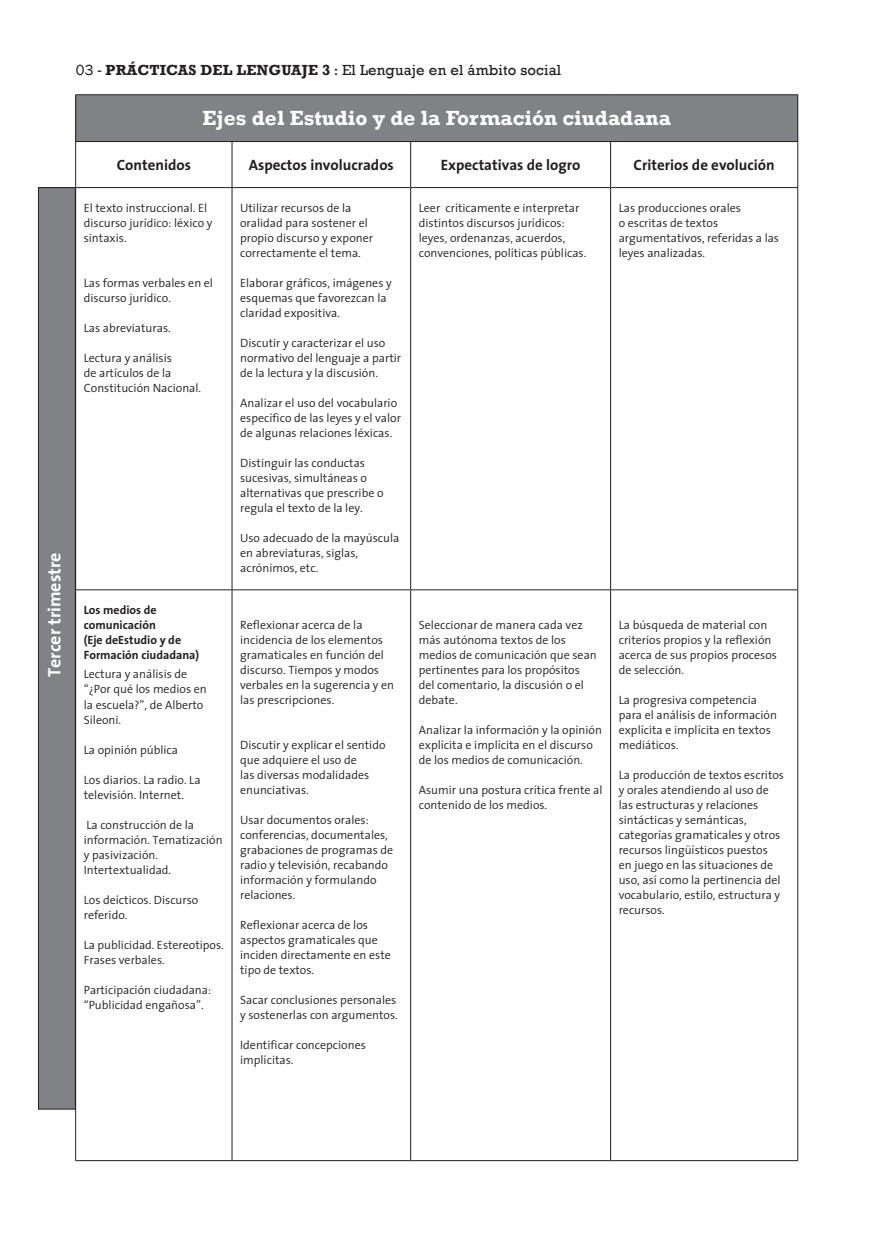
<style>
.page{position:relative;width:872px;height:1234px;background:#fff}
.page>*{position:absolute;margin:0;border:0;box-sizing:border-box;transform-origin:0 0}
.t1{font:700 21px "Rockwell";color:#fff}
.t2{font:700 18px "The Sans";color:#fff}
.t3{font:700 15px "The Sans";color:#231f20}
.t4{font:15px "Rockwell";letter-spacing:.01em;color:#231f20}
.t5{font:300 12px/15px "The Sans";color:#231f20}
.t6{font:700 12px/15px "The Sans";color:#231f20}
.s1{font-family:"Franklin Gothic"}
.s2{font-family:"The Sans 6";font-weight:600}
.s3{font-weight:700}
</style>
<div class="page">
<div style="left:76px;top:95px;width:721px;height:46px;background:#808285"></div>
<hr style="left:75px;top:94px;width:157px;height:1px;background:#231f20">
<hr style="left:75px;top:95px;width:1px;height:46px;background:#231f20">
<hr style="left:232px;top:94px;width:179px;height:1px;background:#231f20">
<hr style="left:411px;top:94px;width:199px;height:1px;background:#231f20">
<hr style="left:610px;top:94px;width:188px;height:1px;background:#231f20">
<hr style="left:797px;top:95px;width:1px;height:46px;background:#231f20">
<hr style="left:75px;top:141px;width:157px;height:1px;background:#231f20">
<hr style="left:75px;top:142px;width:1px;height:45px;background:#231f20">
<hr style="left:232px;top:141px;width:179px;height:1px;background:#231f20">
<hr style="left:232px;top:142px;width:1px;height:45px;background:#231f20">
<hr style="left:411px;top:141px;width:199px;height:1px;background:#231f20">
<hr style="left:410px;top:142px;width:1px;height:45px;background:#231f20">
<hr style="left:610px;top:141px;width:188px;height:1px;background:#231f20">
<hr style="left:610px;top:142px;width:1px;height:45px;background:#231f20">
<hr style="left:797px;top:142px;width:1px;height:45px;background:#231f20">
<hr style="left:75px;top:187px;width:157px;height:1px;background:#231f20">
<hr style="left:232px;top:187px;width:179px;height:1px;background:#231f20">
<hr style="left:232px;top:188px;width:1px;height:401px;background:#231f20">
<hr style="left:411px;top:187px;width:199px;height:1px;background:#231f20">
<hr style="left:410px;top:188px;width:1px;height:401px;background:#231f20">
<hr style="left:610px;top:187px;width:188px;height:1px;background:#231f20">
<hr style="left:610px;top:188px;width:1px;height:401px;background:#231f20">
<hr style="left:797px;top:188px;width:1px;height:401px;background:#231f20">
<hr style="left:75px;top:589px;width:157px;height:1px;background:#231f20">
<hr style="left:75px;top:590px;width:1px;height:569px;background:#231f20">
<hr style="left:232px;top:589px;width:179px;height:1px;background:#231f20">
<hr style="left:232px;top:590px;width:1px;height:569px;background:#231f20">
<hr style="left:411px;top:589px;width:199px;height:1px;background:#231f20">
<hr style="left:410px;top:590px;width:1px;height:569px;background:#231f20">
<hr style="left:610px;top:589px;width:188px;height:1px;background:#231f20">
<hr style="left:610px;top:590px;width:1px;height:569px;background:#231f20">
<hr style="left:797px;top:590px;width:1px;height:569px;background:#231f20">
<hr style="left:75px;top:1159px;width:157px;height:1px;background:#231f20">
<hr style="left:232px;top:1159px;width:179px;height:1px;background:#231f20">
<hr style="left:411px;top:1159px;width:199px;height:1px;background:#231f20">
<hr style="left:610px;top:1159px;width:188px;height:1px;background:#231f20">
<div style="left:38px;top:187px;width:37px;height:921px;background:#808285"></div>
<div style="left:38px;top:187px;width:38px;height:922px;border:1px solid #231f20"></div>
<h2 class="t2" style="left:39px;top:677px;width:126px;rotate:-90deg">Tercer trimestre</h2>
<p class="t4" style="left:76px;top:62px;width:487px"><span class="s1">03</span> <span class="s2">-</span> <span class="s3">PRÁCTICAS DEL LENGUAJE 3</span> <span class="s2">:</span> El Lenguaje en el ámbito social</p>
<h1 class="t1" style="left:202px;top:106px;width:470px">Ejes del Estudio y de la Formación ciudadana</h1>
<p class="t3" style="left:117px;top:152px;width:76px">Contenidos</p>
<p class="t3" style="left:249px;top:152px;width:147px">Aspectos involucrados</p>
<p class="t3" style="left:441px;top:152px;width:141px">Expectativas de logro</p>
<p class="t3" style="left:633px;top:152px;width:142px">Criterios de evolución</p>
<p class="t5" style="left:84px;top:200px;width:130px">El texto instruccional. El discurso jurídico: léxico y sintaxis.</p>
<p class="t5" style="left:84px;top:275px;width:131px">Las formas verbales en el discurso jurídico.</p>
<p class="t5" style="left:84px;top:320px;width:88px">Las abreviaturas.</p>
<p class="t5" style="left:84px;top:350px;width:119px">Lectura y análisis<br>de artículos de la<br>Constitución Nacional.</p>
<p class="t5" style="left:419px;top:200px;width:169px">Leer críticamente e interpretar distintos discursos jurídicos: leyes, ordenanzas, acuerdos, convenciones, políticas públicas.</p>
<p class="t5" style="left:618px;top:200px;width:162px">Las producciones orales<br>o escritas de textos argumentativos, referidas a las leyes analizadas.</p>
<p class="t5" style="left:240px;top:200px;width:134px">Utilizar recursos de la oralidad para sostener el propio discurso y exponer correctamente el tema.</p>
<p class="t5" style="left:240px;top:275px;width:153px">Elaborar gráficos, imágenes y esquemas que favorezcan la claridad expositiva.</p>
<p class="t5" style="left:240px;top:335px;width:162px">Discutir y caracterizar el uso normativo del lenguaje a partir de la lectura y la discusión.</p>
<p class="t5" style="left:240px;top:395px;width:162px">Analizar el uso del vocabulario específico de las leyes y el valor de algunas relaciones léxicas.</p>
<p class="t5" style="left:240px;top:455px;width:145px">Distinguir las conductas sucesivas, simultáneas o alternativas que prescribe o regula el texto de la ley.</p>
<p class="t5" style="left:240px;top:530px;width:161px">Uso adecuado de la mayúscula en abreviaturas, siglas, acrónimos, etc.</p>
<p class="t6" style="left:84px;top:602px;width:117px">Los medios de comunicación<br>(Eje deEstudio y de<br>Formación ciudadana)</p>
<p class="t5" style="left:84px;top:666px;width:124px">Lectura y análisis de “¿Por qué los medios en la escuela?”, de Alberto<br>Sileoni.</p>
<p class="t5" style="left:84px;top:741px;width:96px">La opinión pública</p>
<p class="t5" style="left:84px;top:771px;width:118px">Los diarios. La radio. La televisión. Internet.</p>
<p class="t5" style="left:84px;top:816px;width:140px">La construcción de la información. Tematización y pasivización.<br>Intertextualidad.</p>
<p class="t5" style="left:84px;top:891px;width:116px">Los deícticos. Discurso referido.</p>
<p class="t5" style="left:84px;top:936px;width:142px">La publicidad. Estereotipos.<br>Frases verbales.</p>
<p class="t5" style="left:84px;top:981px;width:129px">Participación ciudadana: “Publicidad engañosa”.</p>
<p class="t5" style="left:240px;top:617px;width:155px">Reflexionar acerca de la incidencia de los elementos gramaticales en función del discurso. Tiempos y modos verbales en la sugerencia y en las prescripciones.</p>
<p class="t5" style="left:240px;top:737px;width:147px">Discutir y explicar el sentido que adquiere el uso de<br>las diversas modalidades enunciativas.</p>
<p class="t5" style="left:240px;top:812px;width:155px">Usar documentos orales: conferencias, documentales, grabaciones de programas de radio y televisión, recabando información y formulando relaciones.</p>
<p class="t5" style="left:240px;top:917px;width:152px">Reflexionar acerca de los aspectos gramaticales que inciden directamente en este tipo de textos.</p>
<p class="t5" style="left:240px;top:992px;width:159px">Sacar conclusiones personales y sostenerlas con argumentos.</p>
<p class="t5" style="left:240px;top:1037px;width:127px">Identificar concepciones implícitas.</p>
<p class="t5" style="left:419px;top:617px;width:179px">Seleccionar de manera cada vez más autónoma textos de los medios de comunicación que sean pertinentes para los propósitos del comentario, la discusión o el debate.</p>
<p class="t5" style="left:419px;top:722px;width:185px">Analizar la información y la opinión explícita e implícita en el discurso de los medios de comunicación.</p>
<p class="t5" style="left:419px;top:782px;width:185px">Asumir una postura crítica frente al contenido de los medios.</p>
<p class="t5" style="left:618px;top:617px;width:160px">La búsqueda de material con criterios propios y la reflexión acerca de sus propios procesos de selección.</p>
<p class="t5" style="left:618px;top:692px;width:160px">La progresiva competencia para el análisis de información explícita e implícita en textos mediáticos.</p>
<p class="t5" style="left:618px;top:767px;width:167px">La producción de textos escritos y orales atendiendo al uso de las estructuras y relaciones sintácticas y semánticas, categorías gramaticales y otros recursos lingüísticos puestos<br>en juego en las situaciones de uso, así como la pertinencia del vocabulario, estilo, estructura y recursos.</p>
</div>
